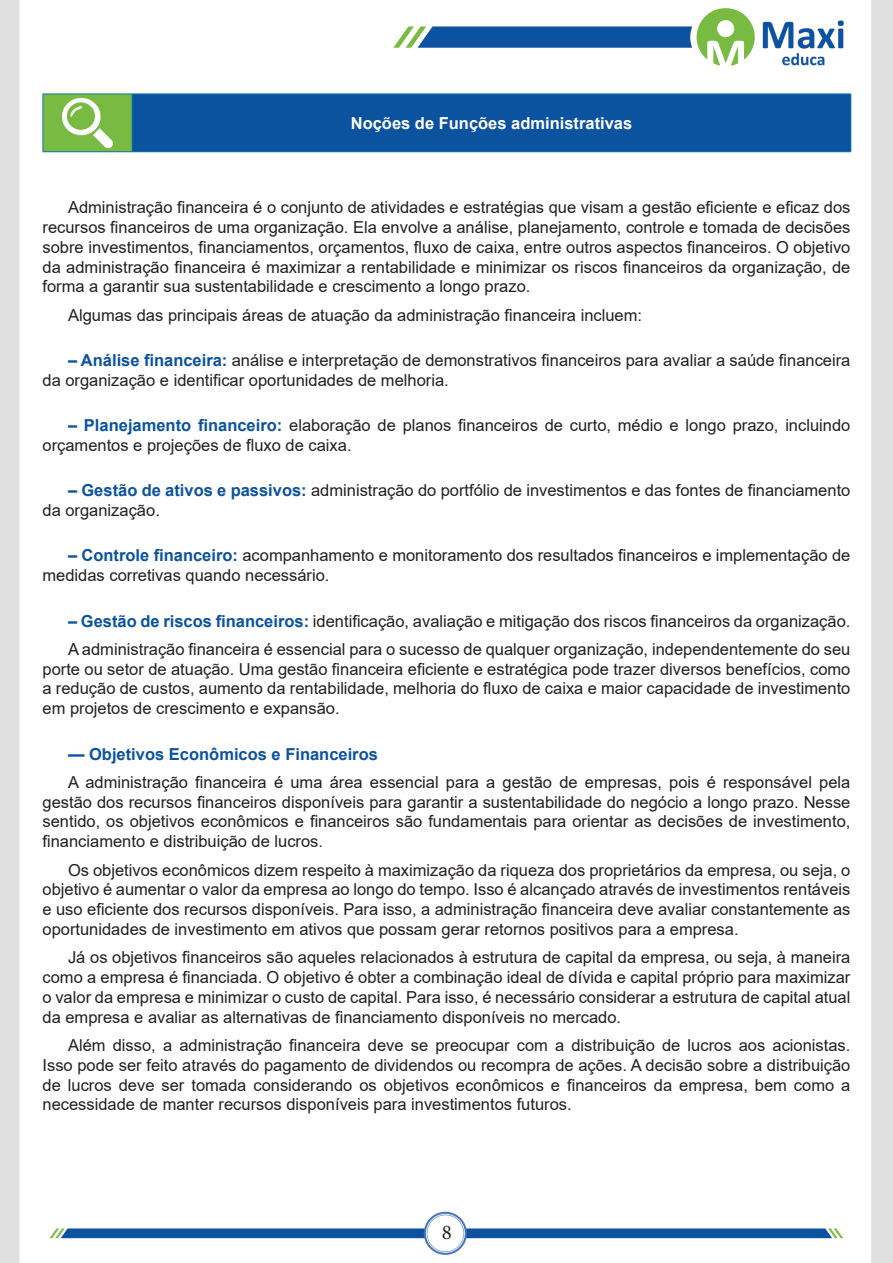
<style>
.page{position:relative;width:893px;height:1263px;background:#fff}
.page>*{position:absolute;margin:0;border:0;box-sizing:border-box;transform-origin:0 0}
.t1{font:21px "Minion Pro";color:#231f20}
.t2{font:16.5px/19.8px "Arial";color:#231f20;text-align:justify}
.t3{font:700 16.5px "Arial";color:#0b529f}
.t4{font:700 16.5px "Arial";color:#fff}
.s1{font-weight:700;color:#0b529f}
</style>
<div class="page">
<img style="left:0;top:0;width:893px;height:1263px">
<div style="left:43px;top:94px;width:89px;height:58px;background:#79bb42"></div>
<div style="left:132px;top:94px;width:719px;height:58px;background:#0b529f"></div>
<hr style="left:43px;top:94px;width:89px;height:1px;background:#0f73a9">
<hr style="left:43px;top:94px;width:1px;height:57px;background:#0f73a9">
<hr style="left:43px;top:151px;width:89px;height:1px;background:#0f73a9">
<hr style="left:132px;top:94px;width:719px;height:1px;background:#0f73a9">
<hr style="left:132px;top:94px;width:1px;height:57px;background:#0f73a9">
<hr style="left:850px;top:94px;width:1px;height:57px;background:#0f73a9">
<hr style="left:132px;top:151px;width:719px;height:1px;background:#0f73a9">
<img style="left:62px;top:98px;width:51px;height:49px">
<p class="t4" style="left:351px;top:111px;width:283px">Noções de Funções administrativas</p>
<p class="t2" style="left:43px;top:197px;width:809px;text-indent:26px">Administração financeira é o conjunto de atividades e estratégias que visam a gestão eficiente e eficaz dos recursos financeiros de uma organização. Ela envolve a análise, planejamento, controle e tomada de decisões sobre investimentos, financiamentos, orçamentos, fluxo de caixa, entre outros aspectos financeiros. O objetivo da administração financeira é maximizar a rentabilidade e minimizar os riscos financeiros da organização, de forma a garantir sua sustentabilidade e crescimento a longo prazo.</p>
<p class="t2" style="left:68px;top:305px;width:576px">Algumas das principais áreas de atuação da administração financeira incluem:</p>
<p class="t2" style="left:43px;top:350px;width:809px;text-indent:26px"><span class="s1">– Análise financeira:</span> análise e interpretação de demonstrativos financeiros para avaliar a saúde financeira da organização e identificar oportunidades de melhoria.</p>
<p class="t2" style="left:43px;top:415px;width:809px;text-indent:26px"><span class="s1">– Planejamento financeiro:</span> elaboração de planos financeiros de curto, médio e longo prazo, incluindo orçamentos e projeções de fluxo de caixa.</p>
<p class="t2" style="left:43px;top:480px;width:809px;text-indent:26px"><span class="s1">– Gestão de ativos e passivos:</span> administração do portfólio de investimentos e das fontes de financiamento da organização.</p>
<p class="t2" style="left:43px;top:546px;width:809px;text-indent:26px"><span class="s1">– Controle financeiro:</span> acompanhamento e monitoramento dos resultados financeiros e implementação de medidas corretivas quando necessário.</p>
<p class="t2" style="left:68px;top:606px;width:784px;line-height:28.3px"><span class="s1">– Gestão de riscos financeiros:</span> identificação, avaliação e mitigação dos riscos financeiros da organização.<br>A administração financeira é essencial para o sucesso de qualquer organização, independentemente do seu</p>
<p class="t2" style="left:43px;top:659px;width:809px">porte ou setor de atuação. Uma gestão financeira eficiente e estratégica pode trazer diversos benefícios, como a redução de custos, aumento da rentabilidade, melhoria do fluxo de caixa e maior capacidade de investimento em projetos de crescimento e expansão.</p>
<p class="t3" style="left:68px;top:742px;width:311px">— Objetivos Econômicos e Financeiros</p>
<p class="t2" style="left:43px;top:772px;width:809px;text-indent:26px">A administração financeira é uma área essencial para a gestão de empresas, pois é responsável pela gestão dos recursos financeiros disponíveis para garantir a sustentabilidade do negócio a longo prazo. Nesse sentido, os objetivos econômicos e financeiros são fundamentais para orientar as decisões de investimento, financiamento e distribuição de lucros.</p>
<p class="t2" style="left:43px;top:860px;width:809px;text-indent:26px">Os objetivos econômicos dizem respeito à maximização da riqueza dos proprietários da empresa, ou seja, o objetivo é aumentar o valor da empresa ao longo do tempo. Isso é alcançado através de investimentos rentáveis e uso eficiente dos recursos disponíveis. Para isso, a administração financeira deve avaliar constantemente as oportunidades de investimento em ativos que possam gerar retornos positivos para a empresa.</p>
<p class="t2" style="left:43px;top:947px;width:809px;text-indent:26px">Já os objetivos financeiros são aqueles relacionados à estrutura de capital da empresa, ou seja, à maneira como a empresa é financiada. O objetivo é obter a combinação ideal de dívida e capital próprio para maximizar o valor da empresa e minimizar o custo de capital. Para isso, é necessário considerar a estrutura de capital atual da empresa e avaliar as alternativas de financiamento disponíveis no mercado.</p>
<p class="t2" style="left:43px;top:1035px;width:809px;text-indent:26px">Além disso, a administração financeira deve se preocupar com a distribuição de lucros aos acionistas.<br>Isso pode ser feito através do pagamento de dividendos ou recompra de ações. A decisão sobre a distribuição de lucros deve ser tomada considerando os objetivos econômicos e financeiros da empresa, bem como a necessidade de manter recursos disponíveis para investimentos futuros.</p>
<p class="t1" style="left:442px;top:1218px;width:12px">8</p>
</div>
